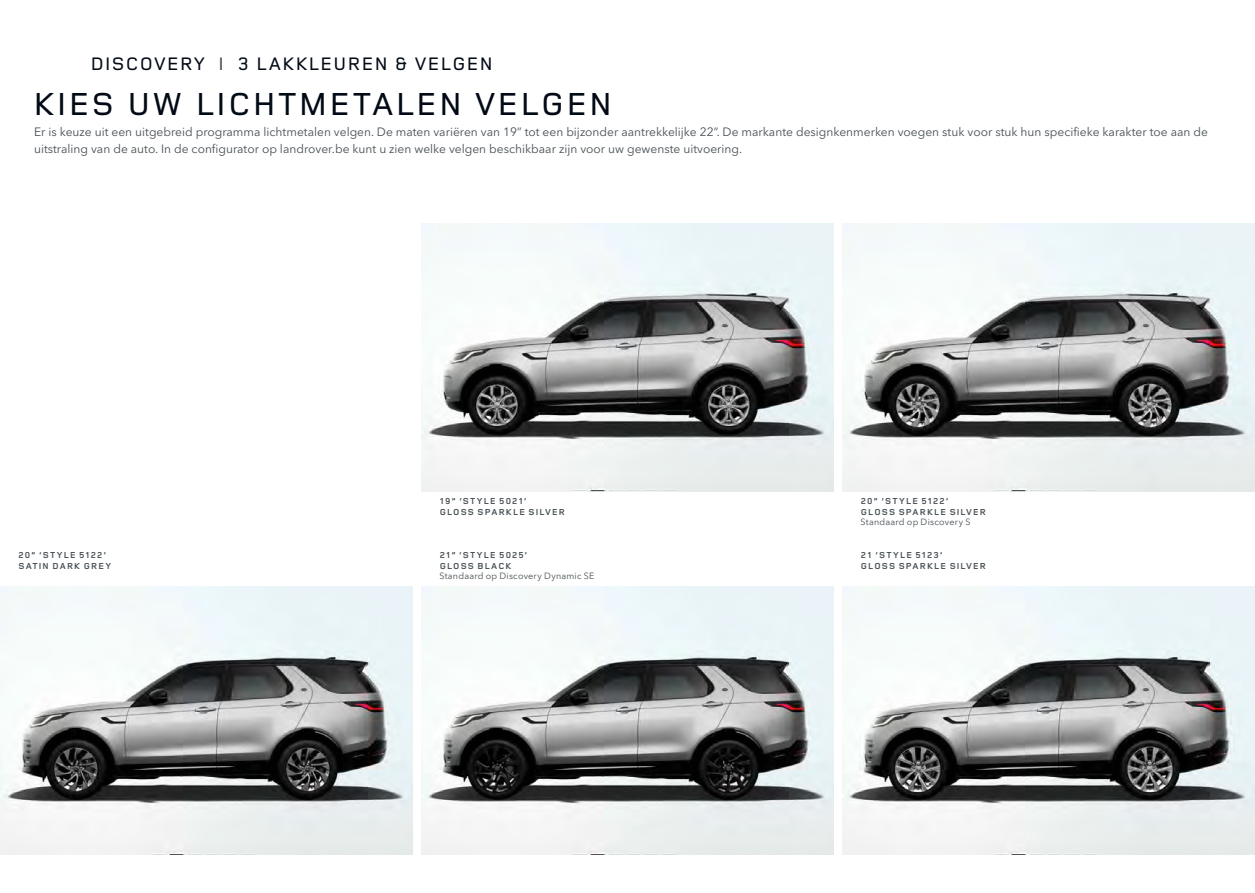
<style>
.page{position:relative;width:1255px;height:893px;background:#fff}
.page>*{position:absolute;margin:0;border:0;box-sizing:border-box;transform-origin:0 0}
.t1{font:500 33px "Land Rover Wide";color:#020a16}
.t2{font:500 18.75px "Land Rover Wide";color:#020a16}
.t3{font:12px/16.5px "Avenir Next W1 G";color:#464e53}
.t4{font:700 9px/10.5px "Land Rover Wide";letter-spacing:.05em;color:#464e53}
.t5{font:9px "Avenir Next W1 G";letter-spacing:.025em;color:#464e53}
.s1{color:#464e53}
</style>
<div class="page">
<img style="left:421px;top:223px;width:412px;height:268px">
<img style="left:842px;top:223px;width:412px;height:268px">
<img style="left:0;top:587px;width:412px;height:268px">
<img style="left:842px;top:587px;width:412px;height:268px">
<img style="left:421px;top:587px;width:412px;height:268px">
<h2 class="t2" style="left:90px;top:50px;width:405px">DISCOVERY <span class="s1">I</span> 3 LAKKLEUREN &amp; VELGEN</h2>
<h1 class="t1" style="left:33px;top:81px;width:582px">KIES UW LICHTMETALEN VELGEN</h1>
<p class="t3" style="left:34px;top:124px;width:1175px">Er is keuze uit een uitgebreid programma lichtmetalen velgen. De maten variëren van 19” tot een bijzonder aantrekkelijke 22”. De markante designkenmerken voegen stuk voor stuk hun specifieke karakter toe aan de uitstraling van de auto. In de configurator op landrover.be kunt u zien welke velgen beschikbaar zijn voor uw gewenste uitvoering.</p>
<p class="t4" style="left:439px;top:496px;width:127px">19” ‘STYLE 5021’<br>GLOSS SPARKLE SILVER</p>
<p class="t4" style="left:860px;top:496px;width:127px">20” ‘STYLE 5122’<br>GLOSS SPARKLE SILVER</p>
<p class="t5" style="left:860px;top:517px;width:111px">Standaard op Discovery S</p>
<p class="t4" style="left:18px;top:550px;width:95px">20” ‘STYLE 5122’<br>SATIN DARK GREY</p>
<p class="t4" style="left:439px;top:550px;width:90px">21” ‘STYLE 5025’<br>GLOSS BLACK</p>
<p class="t5" style="left:439px;top:571px;width:156px">Standaard op Discovery Dynamic SE</p>
<p class="t4" style="left:860px;top:550px;width:127px">21 ‘STYLE 5123’<br>GLOSS SPARKLE SILVER</p>
</div>
